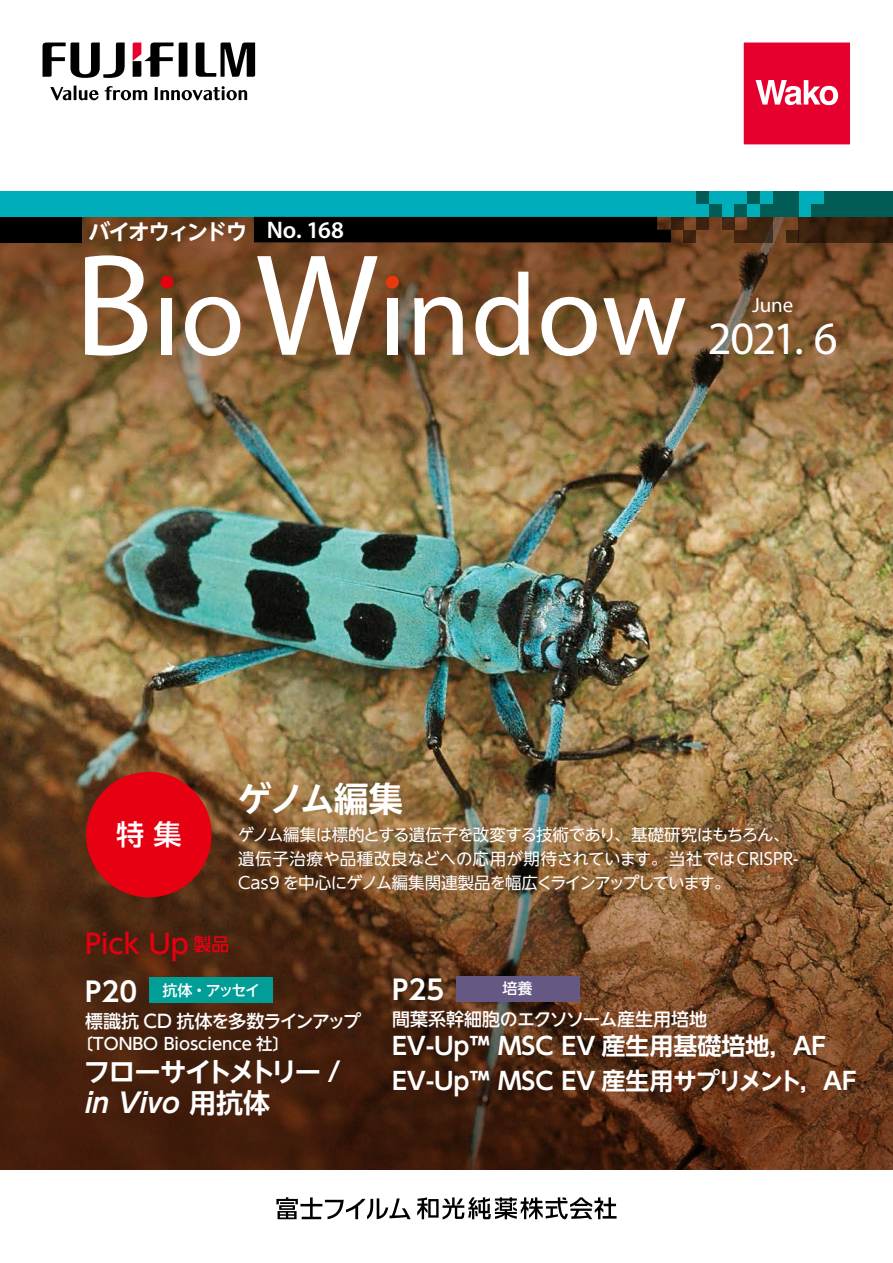
<style>
.page{position:relative;width:893px;height:1263px;background:#fff}
.page>*{position:absolute;margin:0;border:0;box-sizing:border-box;transform-origin:0 0}
.t1{font:46.5px "Myriad Variable Concept";color:#fff}
.t2{font:700 34.5px "UD Shin Go NT Pr 6 N De";letter-spacing:-.045em;color:#fff}
.t3{font:500 28.2px "UD Shin Go NT Pr 6 N";color:#fff}
.t4{font:700 27px/31.5px "UD Shin Go NT Pr 6 N De";letter-spacing:-.05em;color:#fff}
.t5{font:500 27px "UD Shin Go NT Pr 6 N";color:#e60012}
.t6{font:700 24px/34.5px "UD Shin Go NT Pr 6 N De";color:#fff}
.t7{font:700 21.75px "UD Shin Go NT Pr 6 N De";letter-spacing:-.1em;color:#fff}
.t8{font:21px "Myriad Variable Concept";color:#fff}
.t9{font:500 18px "UD Shin Go NT Pr 6 N";color:#fff}
.t10{font:500 18px "UD Shin Go NT Pr 6 N";letter-spacing:-.055em;color:#fff}
.t11{font:16.5px/24px "UD Shin Go NT Pr 6 N";letter-spacing:-.03em;color:#fff}
.t12{font:500 16.5px "UD Shin Go NT Pr 6 N";color:#fff}
.t13{font:500 15px "UD Shin Go NT Pr 6 N";letter-spacing:-.085em;color:#fff}
.s1{font-family:"Myriad Variable Concept";font-weight:400;font-size:24px}
.s2{font-size:18px}
.s3{font-family:"UD Shin Go NT Pr 6 N De";font-weight:700;font-size:27px}
</style>
<div class="page">
<img style="left:0;top:514px;width:893px;height:166px">
<img style="left:0;top:217px;width:893px;height:297px">
<img style="left:0;top:680px;width:893px;height:489px">
<div style="left:0;top:191px;width:893px;height:26px;background:#00aebb"></div>
<div style="left:86px;top:772px;width:126px;height:125px;background:#e60012;border-radius:50%"></div>
<svg style="left:824px;top:191px;width:69px;height:51px;background:#1b3e31"></svg>
<div style="left:798px;top:217px;width:26px;height:25px;background:linear-gradient(to right,#452712,#2d1909)"></div>
<div style="left:747px;top:217px;width:26px;height:25px;background:linear-gradient(to right,#40220b,#3b2917)"></div>
<div style="left:773px;top:191px;width:25px;height:26px;background:#005c55"></div>
<div style="left:747px;top:191px;width:13px;height:13px;background:#005c55"></div>
<div style="left:696px;top:191px;width:13px;height:13px;background:#005c55"></div>
<div style="left:735px;top:204px;width:12px;height:13px;background:#005c55"></div>
<div style="left:760px;top:204px;width:13px;height:13px;background:#005c55"></div>
<div style="left:811px;top:204px;width:13px;height:13px;background:#005c55"></div>
<div style="left:709px;top:204px;width:13px;height:13px;background:#005c55"></div>
<div style="left:722px;top:217px;width:13px;height:13px;background:#442713"></div>
<div style="left:696px;top:217px;width:13px;height:13px;background:#3d220f"></div>
<div style="left:671px;top:217px;width:13px;height:13px;background:#39200d"></div>
<div style="left:735px;top:230px;width:12px;height:12px;background:#412510"></div>
<div style="left:786px;top:230px;width:12px;height:12px;background:#3c250f"></div>
<div style="left:684px;top:230px;width:12px;height:12px;background:#3e230f"></div>
<div style="left:254px;top:217px;width:417px;height:25px;background:#000"></div>
<div style="left:0;top:217px;width:82px;height:25px;background:#000"></div>
<svg style="left:276px;top:1197px;width:135px;height:22px"></svg>
<svg style="left:417px;top:1197px;width:200px;height:22px"></svg>
<svg style="left:179px;top:43px;width:8px;height:34px"></svg>
<svg style="left:196px;top:42px;width:59px;height:35px"></svg>
<svg style="left:43px;top:43px;width:82px;height:35px"></svg>
<svg style="left:133px;top:43px;width:40px;height:34px"></svg>
<svg style="left:50px;top:86px;width:49px;height:14px"></svg>
<svg style="left:105px;top:86px;width:42px;height:14px"></svg>
<svg style="left:155px;top:86px;width:92px;height:14px"></svg>
<svg style="left:743px;top:42px;width:107px;height:103px;background:#e81c44"></svg>
<div style="left:149px;top:977px;width:124px;height:26px;background:#009e96"></div>
<div style="left:456px;top:976px;width:123px;height:25px;background:#655883"></div>
<svg style="left:85px;top:255px;width:62px;height:101px"></svg>
<div style="left:161px;top:276px;width:12px;height:13px;background:#e60012;border-radius:50%"></div>
<div style="left:162px;top:298px;width:10px;height:57px;background:#fff"></div>
<svg style="left:185px;top:297px;width:55px;height:59px"></svg>
<svg style="left:257px;top:256px;width:121px;height:99px"></svg>
<div style="left:386px;top:276px;width:13px;height:13px;background:#e8380d;border-radius:50%"></div>
<div style="left:387px;top:298px;width:10px;height:57px;background:#fff"></div>
<svg style="left:414px;top:297px;width:49px;height:58px"></svg>
<svg style="left:475px;top:272px;width:54px;height:84px"></svg>
<svg style="left:541px;top:297px;width:56px;height:59px"></svg>
<svg style="left:603px;top:298px;width:83px;height:57px"></svg>
<h3 class="t7" style="left:88px;top:214px;width:253px">バイオウィンドウ <span class="s1">N o . 1 6 8</span></h3>
<h2 class="t2" style="left:237px;top:770px;width:167px">ゲノム編集</h2>
<p class="t8" style="left:752px;top:292px;width:39px">June</p>
<h1 class="t1" style="left:708px;top:311px;width:124px">2021. 6</h1>
<h3 class="t3" style="left:116px;top:812px;width:67px">特 集</h3>
<p class="t11" style="left:238px;top:822px;width:562px">ゲノム編集は標的とする遺伝子を改変する技術であり、基礎研究はもちろん、遺伝子治療や品種改良などへの応用が期待されています。当社ではCRISPR-<br>Cas9 を中心にゲノム編集関連製品を幅広くラインアップしています。</p>
<h3 class="t5" style="left:85px;top:922px;width:146px">Pick Up <span class="s2">製品</span></h3>
<p class="t13" style="left:85px;top:978px;width:177px"><span class="s3">P20</span> 抗体・アッセイ</p>
<h3 class="t4" style="left:392px;top:973px;width:54px">P25</h3>
<p class="t13" style="left:502px;top:976px;width:31px">培養</p>
<p class="t10" style="left:85px;top:1006px;width:278px">標識抗 CD 抗体を多数ラインアップ</p>
<p class="t12" style="left:76px;top:1030px;width:214px">〔TONBO Bioscience 社〕</p>
<h3 class="t4" style="left:84px;top:1055px;width:259px">フローサイトメトリー / in Vivo 用抗体</h3>
<p class="t9" style="left:392px;top:1004px;width:317px">間葉系幹細胞のエクソソーム産生用培地</p>
<h3 class="t6" style="left:392px;top:1028px;width:466px">EV-Up™ MSC EV 産生用基礎培地，AF<br>EV-Up™ MSC EV 産生用サプリメント，AF</h3>
</div>
